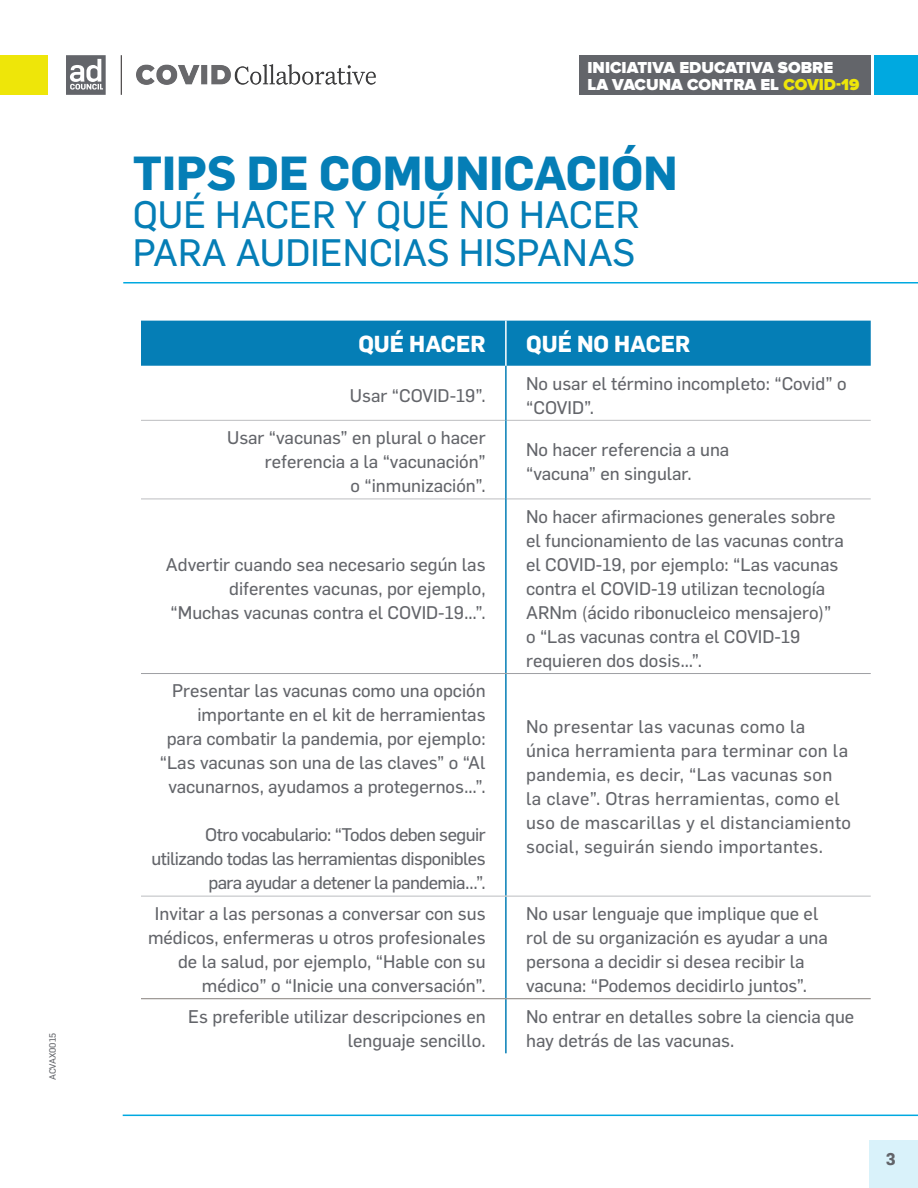
<style>
.page{position:relative;width:918px;height:1188px;background:#fff}
.page>*{position:absolute;margin:0;border:0;box-sizing:border-box;transform-origin:0 0}
.Title_2{font:700 46.5px "Flama";color:#057eb6}
.Title_2-2{font:37.5px "Flama Basic";color:#057eb6}
.table_headers{font:700 22.5px "Flama";color:#fff}
.texto_corrido{font:18px/24px "Flama Basic";color:#63656a;text-align:right}
.texto_corrido-2{font:18px/24px "Flama Basic";letter-spacing:.02em;color:#63656a}
.texto_corrido-3{font:18px/24px "Flama Basic";letter-spacing:-.03em;color:#63656a;text-align:right}
.texto_corrido-4{font:18px "Flama Basic";color:#626469}
.t1{font:900 16.5px/16.5px "Proxima Nova";color:#fff}
.t2{font:700 16.5px "Flama";color:#626469}
.t3{font:9px "Flama Basic";color:#63656a}
.s1{color:#eee609}
</style>
<div class="page">
<svg style="left:66px;top:55px;width:40px;height:40px"></svg>
<img style="left:137px;top:65px;width:238px;height:20px">
<hr style="left:121px;top:55px;width:1px;height:40px;background:#231f20">
<div style="left:0;top:55px;width:48px;height:40px;background:#eee609"></div>
<hr style="left:123px;top:282px;width:795px;height:2px;background:#00a9e0">
<div style="left:870px;top:1141px;width:48px;height:47px;background:#d9f2fa"></div>
<hr style="left:123px;top:1115px;width:795px;height:1px;background:#00a9e0">
<div style="left:579px;top:55px;width:291px;height:40px;background:#63656a"></div>
<div style="left:874px;top:55px;width:44px;height:40px;background:#00a9e0"></div>
<div style="left:141px;top:321px;width:730px;height:45px;background:#057eb6"></div>
<hr style="left:141px;top:420px;width:364px;height:1px;background:#bcbdc0">
<hr style="left:507px;top:420px;width:364px;height:1px;background:#bcbdc0">
<hr style="left:141px;top:499px;width:364px;height:1px;background:#bcbdc0">
<hr style="left:507px;top:499px;width:364px;height:1px;background:#bcbdc0">
<hr style="left:505px;top:366px;width:2px;height:54px;background:#057eb6">
<hr style="left:505px;top:420px;width:2px;height:79px;background:#057eb6">
<hr style="left:505px;top:499px;width:2px;height:174px;background:#057eb6">
<hr style="left:505px;top:674px;width:2px;height:222px;background:#057eb6">
<hr style="left:505px;top:897px;width:2px;height:101px;background:#057eb6">
<hr style="left:505px;top:999px;width:2px;height:54px;background:#057eb6">
<hr style="left:505px;top:321px;width:2px;height:45px;background:#fff">
<hr style="left:141px;top:896px;width:365px;height:1px;background:#bcbdc0">
<hr style="left:506px;top:896px;width:365px;height:1px;background:#bcbdc0">
<hr style="left:141px;top:998px;width:365px;height:1px;background:#867f7c">
<hr style="left:506px;top:998px;width:365px;height:1px;background:#867f7c">
<hr style="left:141px;top:673px;width:365px;height:1px;background:#9fa0a4">
<hr style="left:506px;top:673px;width:365px;height:1px;background:#9fa0a4">
<p class="t3" style="left:46px;top:1080px;width:49px;rotate:-90deg">ACVAX0015</p>
<p class="t1" style="left:588px;top:60px;width:273px">INICIATIVA EDUCATIVA SOBRE<br>LA VACUNA CONTRA EL <span class="s1">COVID-19</span></p>
<p class="Title_2" style="left:133px;top:140px;width:546px">TIPS DE COMUNICACIÓN</p>
<p class="Title_2-2" style="left:133px;top:189px;width:508px">QUÉ HACER Y QUÉ NO HACER</p>
<p class="Title_2-2" style="left:133px;top:226px;width:504px">PARA AUDIENCIAS HISPANAS</p>
<p class="table_headers" style="left:358px;top:328px;width:129px">QUÉ HACER</p>
<p class="table_headers" style="left:526px;top:328px;width:166px">QUÉ NO HACER</p>
<p class="texto_corrido" style="left:350px;top:382px;width:137px">Usar “COVID-19”.</p>
<p class="texto_corrido" style="left:526px;top:370px;width:322px;text-align:left">No usar el término incompleto: “Covid” o “COVID”.</p>
<p class="texto_corrido" style="left:227px;top:425px;width:260px">Usar “vacunas” en plural o hacer referencia a la “vacunación”</p>
<p class="texto_corrido" style="left:351px;top:473px;width:137px">o “inmunización”.</p>
<p class="texto_corrido" style="left:166px;top:551px;width:321px">Advertir cuando sea necesario según las diferentes vacunas, por ejemplo,</p>
<p class="texto_corrido" style="left:171px;top:599px;width:317px">“Muchas vacunas contra el COVID-19…”.</p>
<p class="texto_corrido" style="left:160px;top:678px;width:327px">Presentar las vacunas como una opción importante en el kit de herramientas para combatir la pandemia, por ejemplo: “Las vacunas son una de las claves” o “Al vacunarnos, ayudamos a protegernos…”.</p>
<p class="texto_corrido-3" style="left:152px;top:822px;width:336px">Otro vocabulario: “Todos deben seguir utilizando todas las herramientas disponibles para ayudar a detener la pandemia…”.</p>
<p class="texto_corrido-4" style="left:526px;top:437px;width:205px">No hacer referencia a una</p>
<p class="texto_corrido-4" style="left:526px;top:461px;width:167px">“vacuna” en singular.</p>
<p class="texto_corrido" style="left:526px;top:503px;width:319px;text-align:left">No hacer afirmaciones generales sobre el funcionamiento de las vacunas contra el COVID-19, por ejemplo: “Las vacunas contra el COVID-19 utilizan tecnología ARNm (ácido ribonucleico mensajero)” o “Las vacunas contra el COVID-19 requieren dos dosis…”.</p>
<p class="texto_corrido-2" style="left:526px;top:714px;width:326px">No presentar las vacunas como la única herramienta para terminar con la pandemia, es decir, “Las vacunas son la clave”. Otras herramientas, como el uso de mascarillas y el distanciamiento social, seguirán siendo importantes.</p>
<p class="texto_corrido" style="left:148px;top:900px;width:339px">Invitar a las personas a conversar con sus médicos, enfermeras u otros profesionales de la salud, por ejemplo, “Hable con su médico” o “Inicie una conversación”.</p>
<p class="texto_corrido" style="left:526px;top:900px;width:303px;text-align:left">No usar lenguaje que implique que el rol de su organización es ayudar a una persona a decidir si desea recibir la vacuna: “Podemos decidirlo juntos”.</p>
<p class="texto_corrido" style="left:188px;top:1003px;width:299px">Es preferible utilizar descripciones en lenguaje sencillo.</p>
<p class="texto_corrido" style="left:526px;top:1003px;width:330px;text-align:left">No entrar en detalles sobre la ciencia que hay detrás de las vacunas.</p>
<p class="t2" style="left:886px;top:1147px;width:11px">3</p>
</div>
